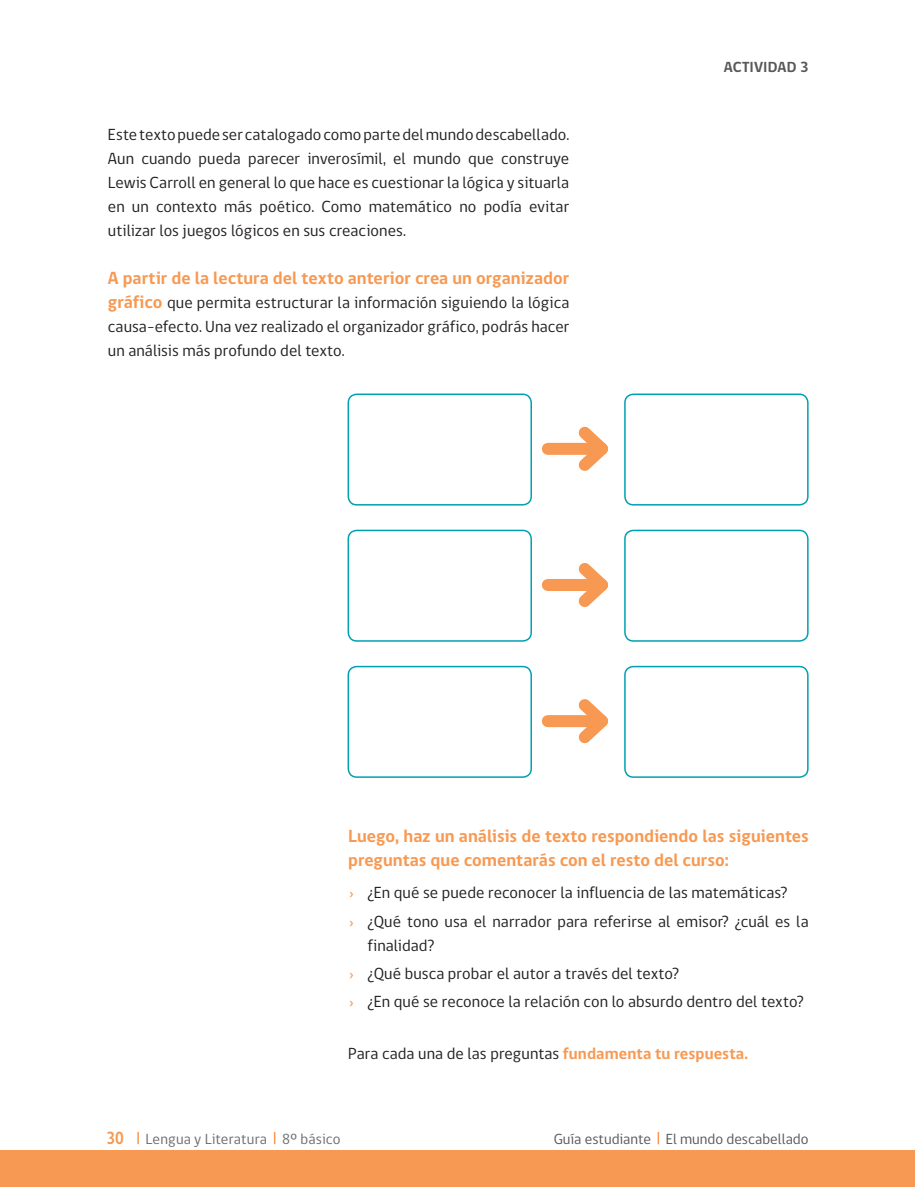
<style>
.page{position:relative;width:915px;height:1187px;background:#fff}
.page>*{position:absolute;margin:0;border:0;box-sizing:border-box;transform-origin:0 0}
.texto_gral_en_2_colu{font:700 18px/24px "gob CL";color:#f79952}
.texto_gral_2_columna{font:700 18px "gob CL";color:#f79952}
.texto_gral_2_columna-2{font:16.5px/24px "gob CL";letter-spacing:.005em;color:#231f20;text-align:justify}
.punteo_viñeta_en_2_c{font:16.5px/24px "gob CL";letter-spacing:.005em;color:#231f20}
.texto_gral_en_2_colu-2{font:16.5px "gob CL";letter-spacing:.005em;color:#231f20}
.t1{font:15px "gob CL";color:#57585a}
.t2{font:15px "gob CL";letter-spacing:.005em;color:#6c6d70}
.titulos{font:700 15px "gob CL";letter-spacing:.005em;color:#57585a}
.s1{font-weight:700;font-size:18px;color:#f79952}
.s2{color:#f79952}
.s3{font-weight:700;color:#f79952}
</style>
<div class="page">
<svg style="left:137px;top:1131px;width:2px;height:12px"></svg>
<svg style="left:274px;top:1131px;width:1px;height:12px"></svg>
<svg style="left:657px;top:1132px;width:2px;height:12px"></svg>
<div style="left:0;top:1149px;width:914px;height:37px;background:#f79952"></div>
<div style="left:347px;top:393px;width:184px;height:112px;border:2px solid #00a0b0;border-radius:9px"></div>
<div style="left:347px;top:529px;width:184px;height:112px;border:2px solid #00a0b0;border-radius:9px"></div>
<div style="left:347px;top:665px;width:184px;height:112px;border:2px solid #00a0b0;border-radius:9px"></div>
<div style="left:624px;top:393px;width:184px;height:112px;border:2px solid #00a0b0;border-radius:9px"></div>
<div style="left:624px;top:529px;width:184px;height:112px;border:2px solid #00a0b0;border-radius:9px"></div>
<div style="left:624px;top:665px;width:184px;height:112px;border:2px solid #00a0b0;border-radius:9px"></div>
<div style="left:547px;top:443px;width:55px;height:12px;background:#f79952"></div>
<svg style="left:567px;top:426px;width:41px;height:45px"></svg>
<div style="left:547px;top:579px;width:55px;height:12px;background:#f79952"></div>
<svg style="left:578px;top:563px;width:30px;height:44px"></svg>
<div style="left:547px;top:715px;width:55px;height:12px;background:#f79952"></div>
<svg style="left:567px;top:699px;width:41px;height:45px"></svg>
<p class="texto_gral_2_columna-2" style="left:108px;top:123px;width:463px">Este texto puede ser catalogado como parte del mundo descabellado.<br>Aun cuando pueda parecer inverosímil, el mundo que construye Lewis Carroll en general lo que hace es cuestionar la lógica y situarla en un contexto más poético. Como matemático no podía evitar utilizar los juegos lógicos en sus creaciones.</p>
<p class="texto_gral_2_columna" style="left:108px;top:266px;width:463px">A partir de la lectura del texto anterior crea un organizador</p>
<p class="texto_gral_2_columna-2" style="left:108px;top:291px;width:463px"><span class="s1">gráfico</span> que permita estructurar la información siguiendo la lógica causa-efecto. Una vez realizado el organizador gráfico, podrás hacer un análisis más profundo del texto.</p>
<p class="titulos" style="left:723px;top:57px;width:86px">ACTIVIDAD 3</p>
<p class="texto_gral_en_2_colu" style="left:348px;top:824px;width:462px">Luego, haz un análisis de texto respondiendo las siguientes preguntas que comentarás con el resto del curso:</p>
<p class="punteo_viñeta_en_2_c" style="left:349px;top:881px;width:439px"><span class="s2">›</span> ¿En qué se puede reconocer la influencia de las matemáticas?</p>
<p class="punteo_viñeta_en_2_c" style="left:367px;top:909px;width:442px;text-indent:-18px"><span class="s2">›</span> ¿Qué tono usa el narrador para referirse al emisor? ¿cuál es la finalidad?</p>
<p class="punteo_viñeta_en_2_c" style="left:349px;top:961px;width:331px"><span class="s2">›</span> ¿Qué busca probar el autor a través del texto?</p>
<p class="punteo_viñeta_en_2_c" style="left:349px;top:989px;width:455px"><span class="s2">›</span> ¿En qué se reconoce la relación con lo absurdo dentro del texto?</p>
<p class="texto_gral_en_2_colu-2" style="left:348px;top:1042px;width:401px">Para cada una de las preguntas <span class="s3">fundamenta tu respuesta.</span></p>
<p class="t2" style="left:106px;top:1128px;width:235px"><span class="s1">30</span> Lengua y Literatura 8º básico</p>
<p class="t1" style="left:553px;top:1128px;width:256px">Guía estudiante El mundo descabellado</p>
</div>
